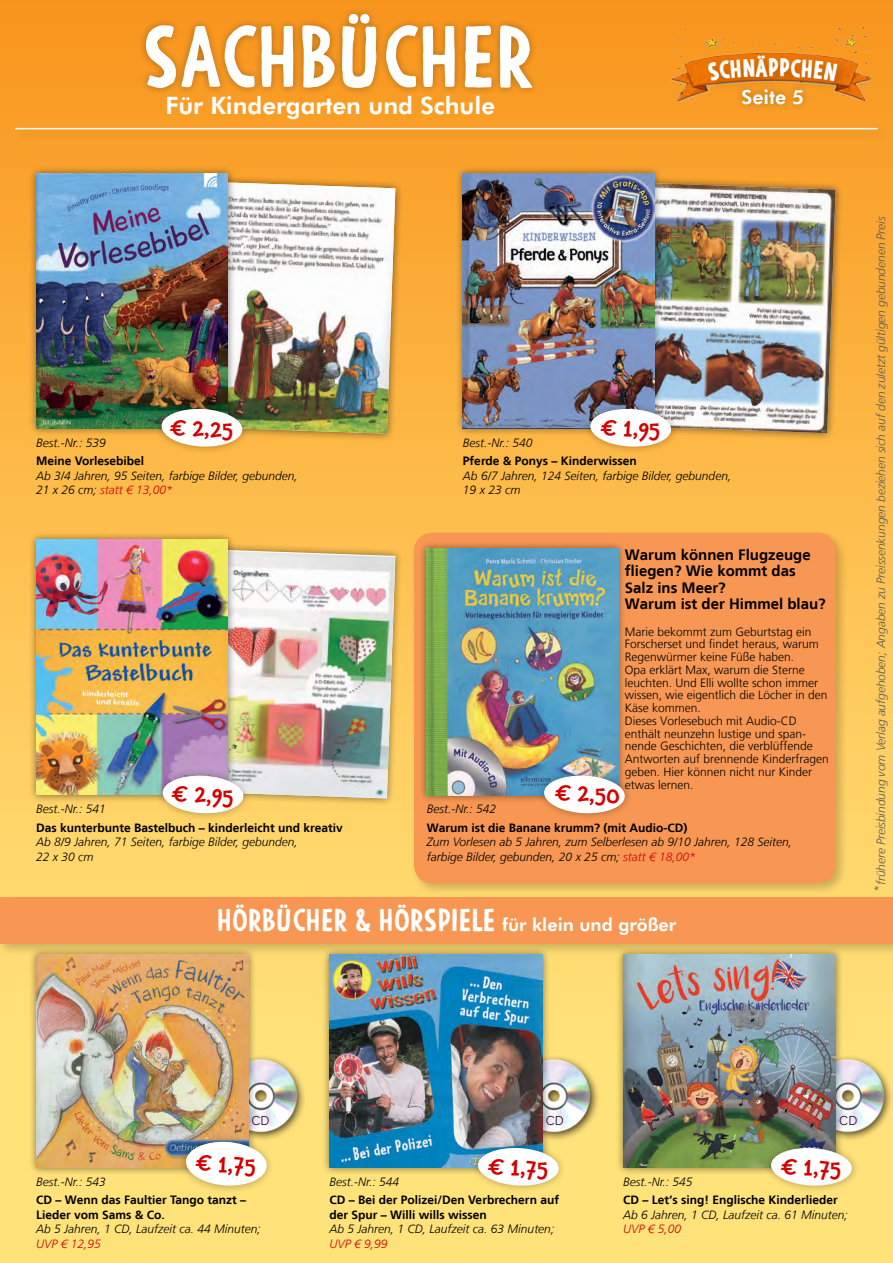
<style>
.page{position:relative;width:893px;height:1263px;background:#fff}
.page>*{position:absolute;margin:0;border:0;box-sizing:border-box;transform-origin:0 0}
.t1{font:700 82.5px "Argone";color:#fff}
.t2{font:700 30px "Argone";color:#fff}
.t3{font:800 24px "Futura BT";color:#fff}
.t4{font:900 24px "Argone";color:#fff}
.t5{font:500 22.5px "Chaloops";color:#d50000}
.t6{font:800 19.5px "Futura BT";color:#fff}
.GF_Text_2012{font:700 15px/16.5px "Frutiger LT";color:#000}
.t7{font:13.5px "Bryant Pro";color:#000;scale:.95 1}
.t8{font:italic 300 12px/14.4px "Frutiger LT";color:#000}
.GF_Text_2012-2{font:300 12px/12.8px "Frutiger LT";color:#000}
.t9{font:700 12px/14.4px "Frutiger LT";color:#000}
.t10{font:italic 300 12px "Frutiger LT";letter-spacing:-.005em;color:#58595b}
.s1{font-weight:700;font-style:normal}
.s2{color:#d50000}
.s3{font-family:"Futura BT";font-weight:800;font-size:18px}
.s4{font-weight:300;font-style:italic}
.s5{font-weight:300;font-style:italic;color:#d50000}
</style>
<div class="page">
<div style="left:0;top:0;width:893px;height:1263px;background:linear-gradient(to bottom,#f99921,#fe8)"></div>
<div style="left:0;top:893px;width:893px;height:63px;background:#000;opacity:.2"></div>
<div style="left:0;top:897px;width:893px;height:46px;background:#f79753"></div>
<div style="left:734px;top:81px;width:76px;height:30px;background:#f39925"></div>
<img style="left:665px;top:25px;width:213px;height:79px">
<div style="left:705px;top:52px;width:145px;height:41px;background:#000;opacity:.2"></div>
<div style="left:137px;top:7px;width:403px;height:89px;background:#000;opacity:.3"></div>
<div style="left:13px;top:124px;width:877px;height:18px;background:#000;opacity:.2"></div>
<hr style="left:15px;top:128px;width:863px;height:1px;background:#fff">
<div style="left:608px;top:174px;width:236px;height:267px;background:#000;opacity:.5"></div>
<img style="left:663px;top:183px;width:173px;height:250px">
<div style="left:455px;top:165px;width:208px;height:271px;background:#000;opacity:.5"></div>
<img style="left:463px;top:173px;width:191px;height:255px">
<div style="left:583px;top:401px;width:96px;height:54px;background:#000;opacity:.3"></div>
<svg style="left:590px;top:408px;width:82px;height:40px"></svg>
<div style="left:178px;top:174px;width:225px;height:267px;background:#000;opacity:.5"></div>
<img style="left:236px;top:182px;width:159px;height:252px">
<div style="left:195px;top:542px;width:208px;height:264px;background:#000;opacity:.5"></div>
<img style="left:236px;top:551px;width:159px;height:247px">
<div style="left:28px;top:165px;width:208px;height:271px;background:#000;opacity:.5"></div>
<img style="left:36px;top:173px;width:191px;height:255px">
<div style="left:154px;top:401px;width:96px;height:54px;background:#000;opacity:.3"></div>
<svg style="left:161px;top:408px;width:82px;height:40px"></svg>
<div style="left:28px;top:531px;width:208px;height:272px;background:#000;opacity:.5"></div>
<img style="left:36px;top:540px;width:191px;height:255px">
<div style="left:155px;top:767px;width:96px;height:54px;background:#000;opacity:.3"></div>
<svg style="left:162px;top:774px;width:82px;height:40px"></svg>
<div style="left:219px;top:1054px;width:87px;height:87px;background:#000;opacity:.75"></div>
<img style="left:257px;top:1059px;width:42px;height:75px">
<div style="left:513px;top:1054px;width:87px;height:87px;background:#000;opacity:.75"></div>
<img style="left:550px;top:1059px;width:42px;height:75px">
<div style="left:28px;top:946px;width:229px;height:229px;background:#000;opacity:.5"></div>
<img style="left:36px;top:954px;width:213px;height:213px">
<div style="left:178px;top:1134px;width:96px;height:60px;background:#000;opacity:.3"></div>
<svg style="left:185px;top:1140px;width:82px;height:47px"></svg>
<div style="left:321px;top:946px;width:229px;height:229px;background:#000;opacity:.5"></div>
<img style="left:330px;top:954px;width:212px;height:213px">
<div style="left:470px;top:1140px;width:97px;height:54px;background:#000;opacity:.3"></div>
<svg style="left:477px;top:1147px;width:82px;height:39px"></svg>
<div style="left:806px;top:1054px;width:87px;height:87px;background:#000;opacity:.75"></div>
<img style="left:844px;top:1059px;width:41px;height:75px">
<div style="left:615px;top:946px;width:229px;height:229px;background:#000;opacity:.5"></div>
<img style="left:623px;top:954px;width:213px;height:213px">
<div style="left:763px;top:1140px;width:97px;height:54px;background:#000;opacity:.3"></div>
<svg style="left:770px;top:1147px;width:82px;height:39px"></svg>
<div style="left:410px;top:529px;width:438px;height:367px;background:#000;opacity:.2"></div>
<div style="left:415px;top:533px;width:420px;height:350px;background:#f79753;border-radius:18px"></div>
<div style="left:414px;top:533px;width:422px;height:350px;border:2px solid #f79753;border-radius:18px"></div>
<div style="left:418px;top:540px;width:208px;height:263px;background:#000;opacity:.5"></div>
<img style="left:427px;top:549px;width:191px;height:246px">
<div style="left:536px;top:767px;width:97px;height:54px;background:#000;opacity:.3"></div>
<svg style="left:544px;top:774px;width:81px;height:40px;background:#e7e0d9"></svg>
<svg style="left:707px;top:55px;width:60px;height:26px;background:#dc6c04"></svg>
<svg style="left:780px;top:59px;width:58px;height:22px"></svg>
<p class="t1" style="left:142px;top:8px;width:393px">SACHBÜCHER</p>
<p class="t3" style="left:165px;top:91px;width:331px">Für Kindergarten und Schule</p>
<p class="t4" style="left:768px;top:54px;width:13px">p</p>
<p class="t6" style="left:741px;top:85px;width:64px">Seite 5</p>
<p class="t5" style="left:171px;top:408px;width:65px;rotate:3deg">€ 2,25</p>
<p class="t5" style="left:602px;top:408px;width:61px;rotate:3deg">€ 1,95</p>
<p class="t8" style="left:36px;top:435px;width:71px">Best.-Nr.: 539</p>
<p class="t8" style="left:463px;top:435px;width:71px">Best.-Nr.: 540</p>
<p class="t8" style="left:36px;top:454px;width:263px"><span class="s1">Meine Vorlesebibel<br></span>Ab 3/4 Jahren, 95 Seiten, farbige Bilder, gebunden,<br>21 x 26 cm; <span class="s2">statt € 13,00*</span></p>
<p class="t8" style="left:463px;top:454px;width:270px"><span class="s1">Pferde &amp; Ponys – Kinderwissen<br></span>Ab 6/7 Jahren, 124 Seiten, farbige Bilder, gebunden,<br>19 x 23 cm</p>
<p class="t5" style="left:173px;top:775px;width:63px;rotate:3deg">€ 2,95</p>
<p class="t8" style="left:36px;top:802px;width:71px">Best.-Nr.: 541</p>
<p class="t8" style="left:36px;top:821px;width:308px"><span class="s1">Das kunterbunte Bastelbuch – kinderleicht und kreativ<br></span>Ab 8/9 Jahren, 71 Seiten, farbige Bilder, gebunden,<br>22 x 30 cm</p>
<p class="GF_Text_2012" style="left:625px;top:546px;width:187px">Warum können Flugzeuge fliegen? Wie kommt das<br>Salz ins Meer?</p>
<p class="GF_Text_2012" style="left:625px;top:596px;width:202px">Warum ist der Himmel blau?</p>
<p class="GF_Text_2012-2" style="left:625px;top:625px;width:204px">Marie bekommt zum Geburtstag ein<br>Forscherset und findet heraus, warum<br>Regenwürmer keine Füße haben.<br>Opa erklärt Max, warum die Sterne leuchten. Und Elli wollte schon immer wissen, wie eigentlich die Löcher in den<br>Käse kommen.</p>
<p class="GF_Text_2012-2" style="left:625px;top:714px;width:205px">Dieses Vorlesebuch mit Audio-CD enthält neunzehn lustige und span&shy;nende Geschichten, die verblüffende<br>Antworten auf brennende Kinderfragen geben. Hier können nicht nur Kinder etwas lernen.</p>
<p class="t5" style="left:556px;top:774px;width:67px;rotate:3deg">€ 2,50</p>
<p class="t8" style="left:427px;top:802px;width:71px">Best.-Nr.: 542</p>
<p class="t9" style="left:427px;top:820px;width:262px">Warum ist die Banane krumm? (mit Audio-CD)</p>
<p class="t8" style="left:427px;top:835px;width:367px">Zum Vorlesen ab 5 Jahren, zum Selberlesen ab 9/10 Jahren, 128 Seiten,</p>
<p class="t8" style="left:427px;top:849px;width:270px">farbige Bilder, gebunden, 20 x 25 cm; <span class="s2">statt € 18,00*</span></p>
<p class="t2" style="left:217px;top:903px;width:461px">HÖRBÜCHER &amp; HÖRSPIELE <span class="s3">für klein und größer</span></p>
<p class="t10" style="left:874px;top:892px;width:677px;rotate:-90deg">*frühere Preisbindung vom Verlag aufgehoben; Angaben zu Preissenkungen beziehen sich auf den zuletzt gültigen gebundenen Preis</p>
<p class="t7" style="left:251px;top:1113px;width:20px">CD</p>
<p class="t7" style="left:546px;top:1113px;width:20px">CD</p>
<p class="t5" style="left:197px;top:1144px;width:62px;rotate:3deg">€ 1,75</p>
<p class="t5" style="left:489px;top:1147px;width:62px;rotate:3deg">€ 1,75</p>
<p class="t7" style="left:839px;top:1113px;width:20px">CD</p>
<p class="t5" style="left:782px;top:1147px;width:62px;rotate:3deg">€ 1,75</p>
<p class="t8" style="left:36px;top:1174px;width:71px">Best.-Nr.: 543</p>
<p class="t8" style="left:330px;top:1174px;width:71px">Best.-Nr.: 544</p>
<p class="t8" style="left:623px;top:1174px;width:71px">Best.-Nr.: 545</p>
<p class="t9" style="left:36px;top:1193px;width:212px">CD – Wenn das Faultier Tango tanzt –</p>
<p class="t8" style="left:36px;top:1207px;width:226px"><span class="s1">Lieder vom Sams &amp; Co.<br></span>Ab 5 Jahren, 1 CD, Laufzeit ca. 44 Minuten;<br><span class="s2">UVP € 12,95</span></p>
<p class="t9" style="left:330px;top:1193px;width:231px">CD – Bei der Polizei/Den Verbrechern auf der Spur – Willi wills wissen<br><span class="s4">Ab 5 Jahren, 1 CD, Laufzeit ca. 63 Minuten;<br></span><span class="s5">UVP € 9,99</span></p>
<p class="t8" style="left:623px;top:1193px;width:226px"><span class="s1">CD – Let‘s sing! Englische Kinderlieder<br></span>Ab 6 Jahren, 1 CD, Laufzeit ca. 61 Minuten;<br><span class="s2">UVP € 5,00</span></p>
</div>
